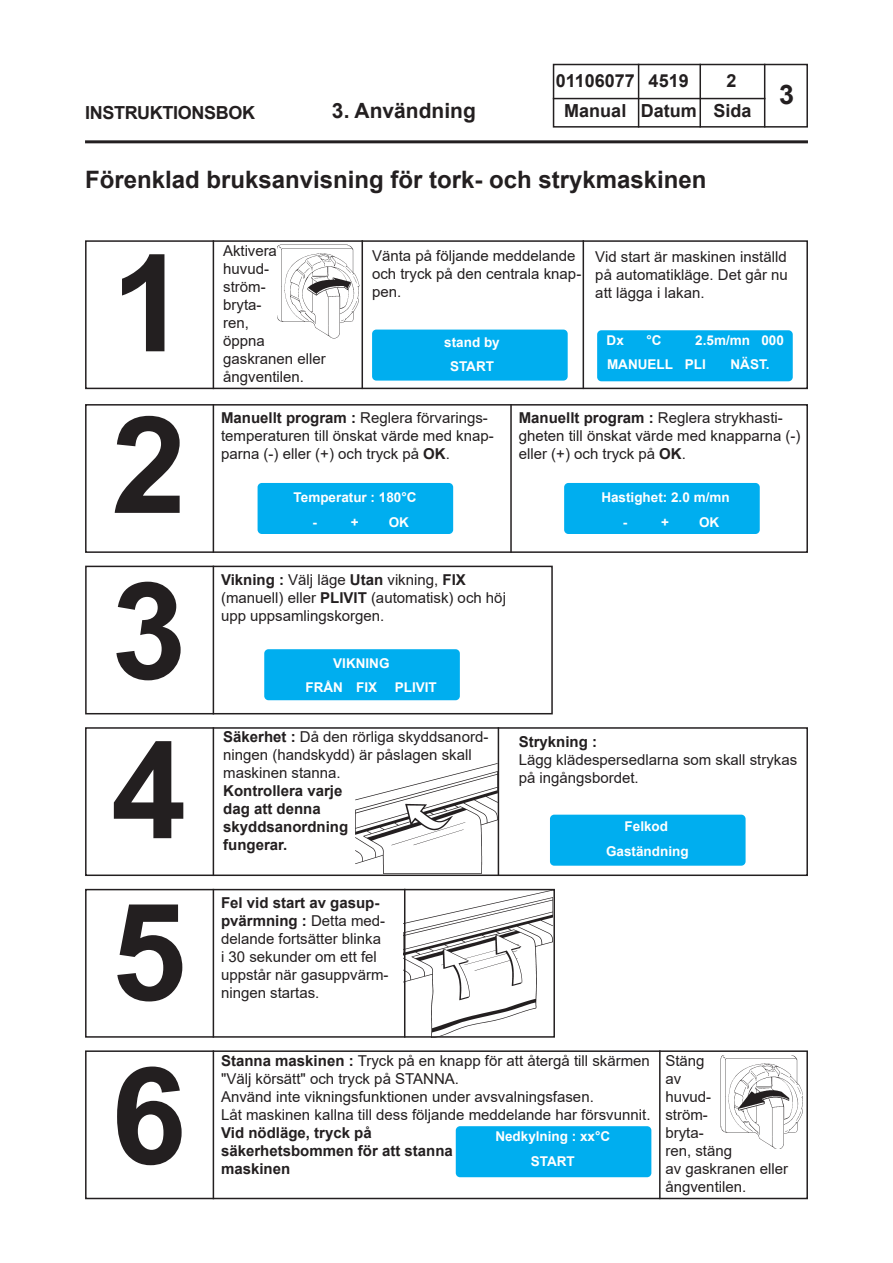
<style>
.page{position:relative;width:893px;height:1263px;background:#fff}
.page>*{position:absolute;margin:0;border:0;box-sizing:border-box;transform-origin:0 0}
.t1{font:700 135px "Arial";color:#231f20}
.Numéro_chapitre{font:700 27px "Arial";color:#231f20}
.Sous-titre_12_points{font:700 24px "Arial";color:#231f20}
.Titre_de_la_table_de{font:700 21px "Arial";color:#231f20}
.Cartouche{font:700 18px "Arial";color:#231f20}
.Cartouche-2{font:700 18px "Arial";letter-spacing:-.02em;color:#231f20}
.Texte_notice_10_poin{font:15px/18px "Arial";color:#231f20}
.Texte_notice_10_poin-2{font:700 15px/18px "Arial";color:#231f20}
.Texte_Display{font:700 13.5px "Arial";color:#fff}
.s1{font-weight:700}
</style>
<div class="page">
<hr style="left:85px;top:140px;width:723px;height:3px;background:#231f20">
<div style="left:553px;top:64px;width:255px;height:64px;border:2px solid #231f20"></div>
<hr style="left:553px;top:98px;width:212px;height:1px;background:#231f20">
<hr style="left:638px;top:64px;width:1px;height:64px;background:#231f20">
<hr style="left:699px;top:64px;width:2px;height:64px;background:#231f20">
<hr style="left:764px;top:64px;width:1px;height:64px;background:#231f20">
<div style="left:85px;top:240px;width:723px;height:149px;border:2px solid #231f20"></div>
<div style="left:85px;top:404px;width:723px;height:149px;border:2px solid #231f20"></div>
<div style="left:85px;top:566px;width:468px;height:148px;border:2px solid #231f20"></div>
<div style="left:85px;top:727px;width:723px;height:149px;border:2px solid #231f20"></div>
<div style="left:85px;top:889px;width:470px;height:149px;border:2px solid #231f20"></div>
<div style="left:85px;top:1050px;width:723px;height:149px;border:2px solid #231f20"></div>
<img style="left:405px;top:891px;width:148px;height:146px">
<img style="left:355px;top:763px;width:143px;height:110px">
<hr style="left:213px;top:240px;width:1px;height:149px;background:#231f20">
<hr style="left:213px;top:404px;width:1px;height:149px;background:#231f20">
<hr style="left:213px;top:566px;width:1px;height:148px;background:#231f20">
<hr style="left:213px;top:727px;width:1px;height:149px;background:#231f20">
<hr style="left:213px;top:889px;width:1px;height:149px;background:#231f20">
<hr style="left:213px;top:1050px;width:1px;height:149px;background:#231f20">
<hr style="left:362px;top:240px;width:1px;height:149px;background:#231f20">
<hr style="left:659px;top:1050px;width:2px;height:149px;background:#231f20">
<hr style="left:510px;top:404px;width:2px;height:149px;background:#231f20">
<hr style="left:498px;top:727px;width:1px;height:149px;background:#231f20">
<img style="left:277px;top:245px;width:82px;height:93px">
<img style="left:721px;top:1055px;width:82px;height:94px">
<hr style="left:404px;top:889px;width:1px;height:148px;background:#231f20">
<hr style="left:583px;top:240px;width:1px;height:149px;background:#231f20">
<div style="left:372px;top:330px;width:196px;height:51px;background:#00aeef;border-radius:4px"></div>
<div style="left:258px;top:483px;width:195px;height:51px;background:#00aeef;border-radius:4px"></div>
<div style="left:597px;top:330px;width:196px;height:51px;background:#00aeef;border-radius:4px"></div>
<div style="left:564px;top:483px;width:196px;height:51px;background:#00aeef;border-radius:4px"></div>
<div style="left:264px;top:649px;width:196px;height:51px;background:#00aeef;border-radius:4px"></div>
<div style="left:550px;top:815px;width:196px;height:51px;background:#00aeef;border-radius:4px"></div>
<div style="left:456px;top:1126px;width:195px;height:51px;background:#00aeef;border-radius:4px"></div>
<p class="Cartouche" style="left:556px;top:68px;width:81px">01106077</p>
<p class="Cartouche" style="left:649px;top:68px;width:42px">4519</p>
<p class="Cartouche" style="left:727px;top:68px;width:12px">2</p>
<p class="Titre_de_la_table_de" style="left:332px;top:95px;width:145px">3. Användning</p>
<p class="Cartouche-2" style="left:85px;top:100px;width:172px">INSTRUKTIONSBOK</p>
<p class="Cartouche" style="left:564px;top:98px;width:189px">Manual Datum Sida</p>
<p class="Sous-titre_12_points" style="left:85px;top:162px;width:623px">Förenklad bruksanvisning för tork- och strykmaskinen</p>
<p class="Numéro_chapitre" style="left:779px;top:76px;width:17px">3</p>
<p class="t1" style="left:111px;top:209px;width:77px">1</p>
<p class="t1" style="left:111px;top:370px;width:77px">2</p>
<p class="t1" style="left:111px;top:536px;width:77px">3</p>
<p class="t1" style="left:111px;top:696px;width:77px">4</p>
<p class="t1" style="left:111px;top:857px;width:77px">5</p>
<p class="t1" style="left:111px;top:1021px;width:77px">6</p>
<p class="Texte_notice_10_poin" style="left:223px;top:242px;width:104px">Aktivera huvud-<br>ström-<br>bryta-<br>ren,<br>öppna gaskranen eller ångventilen.</p>
<p class="Texte_notice_10_poin" style="left:372px;top:247px;width:211px">Vänta på följande meddelande och tryck på den centrala knap&shy;pen.</p>
<p class="Texte_Display" style="left:444px;top:332px;width:57px">stand by</p>
<p class="Texte_Display" style="left:450px;top:357px;width:45px">START</p>
<p class="Texte_notice_10_poin" style="left:595px;top:248px;width:194px;text-align:justify">Vid start är maskinen inställd på automatikläge. Det går nu att lägga i lakan.</p>
<p class="Texte_Display" style="left:607px;top:330px;width:19px">Dx</p>
<p class="Texte_Display" style="left:646px;top:330px;width:17px">°C</p>
<p class="Texte_Display" style="left:695px;top:330px;width:90px">2.5m/mn 000</p>
<p class="Texte_Display" style="left:607px;top:355px;width:100px">MANUELL PLI</p>
<p class="Texte_Display" style="left:730px;top:355px;width:41px">NÄST.</p>
<p class="Texte_notice_10_poin" style="left:221px;top:409px;width:274px"><span class="s1">Manuellt program :</span> Reglera förvarings&shy;temperaturen till önskat värde med knap&shy;parna (-) eller (+) och tryck på <span class="s1">OK</span>.</p>
<p class="Texte_Display" style="left:294px;top:487px;width:124px">Temperatur : 180°C</p>
<p class="Texte_Display" style="left:312px;top:513px;width:6px">-</p>
<p class="Texte_Display" style="left:351px;top:513px;width:9px">+</p>
<p class="Texte_Display" style="left:389px;top:513px;width:22px">OK</p>
<p class="Texte_notice_10_poin" style="left:519px;top:409px;width:283px"><span class="s1">Manuellt program :</span> Reglera strykhasti&shy;gheten till önskat värde med knapparna (-) eller (+) och tryck på <span class="s1">OK</span>.</p>
<p class="Texte_Display" style="left:601px;top:487px;width:130px">Hastighet: 2.0 m/mn</p>
<p class="Texte_Display" style="left:623px;top:513px;width:6px">-</p>
<p class="Texte_Display" style="left:661px;top:513px;width:9px">+</p>
<p class="Texte_Display" style="left:699px;top:513px;width:22px">OK</p>
<p class="Texte_notice_10_poin" style="left:221px;top:571px;width:286px"><span class="s1">Vikning :</span> Välj läge <span class="s1">Utan</span> vikning, <span class="s1">FIX </span>(manuell) eller <span class="s1">PLIVIT</span> (automatisk) och höj upp uppsamlingskorgen.</p>
<p class="Texte_Display" style="left:333px;top:653px;width:58px">VIKNING</p>
<p class="Texte_Display" style="left:306px;top:677px;width:73px">FRÅN FIX</p>
<p class="Texte_Display" style="left:395px;top:677px;width:44px">PLIVIT</p>
<p class="Texte_notice_10_poin" style="left:223px;top:728px;width:267px"><span class="s1">Säkerhet :</span> Då den rörliga skyddsanord&shy;ningen (handskydd) är påslagen skall maskinen stanna.</p>
<p class="Texte_notice_10_poin-2" style="left:223px;top:782px;width:127px">Kontrollera varje dag att denna skyddsanordning fungerar.</p>
<p class="Texte_notice_10_poin" style="left:221px;top:894px;width:169px"><span class="s1">Fel vid start av gasup&shy;pvärmning :</span> Detta med&shy;delande fortsätter blinka<br>i 30 sekunder om ett fel uppstår när gasuppvärm&shy;ningen startas.</p>
<p class="Texte_notice_10_poin-2" style="left:519px;top:732px;width:80px">Strykning :</p>
<p class="Texte_notice_10_poin" style="left:519px;top:750px;width:280px">Lägg klädespersedlarna som skall strykas på ingångsbordet.</p>
<p class="Texte_Display" style="left:625px;top:816px;width:45px">Felkod</p>
<p class="Texte_Display" style="left:606px;top:842px;width:84px">Gaständning</p>
<p class="Texte_notice_10_poin" style="left:221px;top:1051px;width:430px"><span class="s1">Stanna maskinen :</span> Tryck på en knapp för att återgå till skärmen "Välj körsätt" och tryck på STANNA.</p>
<p class="Texte_notice_10_poin" style="left:221px;top:1087px;width:431px">Använd inte vikningsfunktionen under avsvalningsfasen.<br>Låt maskinen kallna till dess följande meddelande har försvunnit.</p>
<p class="Texte_notice_10_poin-2" style="left:221px;top:1123px;width:233px">Vid nödläge, tryck på säkerhetsbommen för att stanna maskinen</p>
<p class="Texte_Display" style="left:495px;top:1127px;width:116px">Nedkylning : xx°C</p>
<p class="Texte_Display" style="left:531px;top:1152px;width:45px">START</p>
<p class="Texte_notice_10_poin" style="left:665px;top:1052px;width:124px">Stäng<br>av<br>huvud-<br>ström-<br>bryta-<br>ren, stäng<br>av gaskranen eller ångventilen.</p>
</div>
